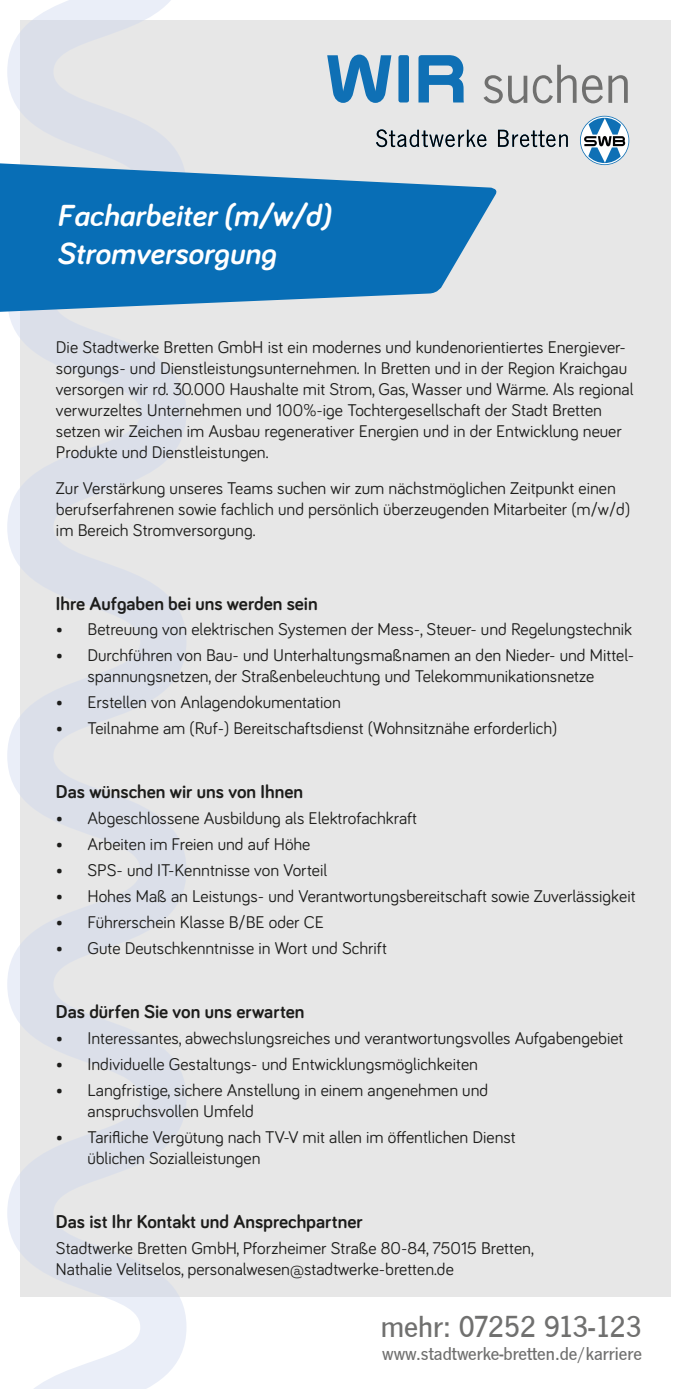
<style>
.page{position:relative;width:690px;height:1389px;background:#fff}
.page>*{position:absolute;margin:0;border:0;box-sizing:border-box;transform-origin:0 0}
.t1{font:57.23px "News Got T";color:#70706f}
.t2{font:italic 700 31.5px/37.8px "Bariol";color:#fff}
.t3{font:500 31.5px "News Got T";color:#70706f}
.t4{font:700 19.25px "Bariol";color:#1d1d1b}
.t5{font:500 19.25px "News Got T";color:#70706f}
.t6{font:17.5px/21px "Bariol";color:#1d1d1b}
</style>
<div class="page">
<div style="left:20px;top:20px;width:650px;height:1276px;background:#e7e7e7"></div>
<svg style="left:7px;top:0;width:179px;height:1389px"></svg>
<svg style="left:0;top:162px;width:496px;height:151px;fill:#086eb6"></svg>
<svg style="left:327px;top:55px;width:64px;height:48px"></svg>
<svg style="left:418px;top:55px;width:45px;height:48px"></svg>
<div style="left:398px;top:55px;width:11px;height:48px;background:#0f70b5;border-radius:2px"></div>
<svg style="left:376px;top:129px;width:191px;height:18px"></svg>
<svg style="left:580px;top:116px;width:49px;height:49px"></svg>
<svg style="left:580px;top:117px;width:48px;height:47px"></svg>
<svg style="left:584px;top:118px;width:41px;height:45px;background:#85a7c0"></svg>
<p class="t2" style="left:57px;top:196px;width:275px">Facharbeiter (m/w/d)<br>Stromversorgung</p>
<h1 class="t1" style="left:482px;top:52px;width:151px">suchen</h1>
<p class="t6" style="left:56px;top:336px;width:579px">Die Stadtwerke Bretten GmbH ist ein modernes und kundenorientiertes Energiever&shy;sorgungs- und Dienstleistungsunternehmen. In Bretten und in der Region Kraichgau versorgen wir rd. 30.000 Haushalte mit Strom, Gas, Wasser und Wärme. Als regional verwurzeltes Unternehmen und 100%-ige Tochtergesellschaft der Stadt Bretten setzen wir Zeichen im Ausbau regenerativer Energien und in der Entwicklung neuer Produkte und Dienstleistungen.</p>
<p class="t6" style="left:56px;top:476px;width:575px">Zur Verstärkung unseres Teams suchen wir zum nächstmöglichen Zeitpunkt einen berufserfahrenen sowie fachlich und persönlich überzeugenden Mitarbeiter (m/w/d) im Bereich Stromversorgung.</p>
<p class="t4" style="left:56px;top:590px;width:263px">Ihre Aufgaben bei uns werden sein</p>
<p class="t6" style="left:56px;top:618px;width:577px">• Betreuung von elektrischen Systemen der Mess-, Steuer- und Regelungstechnik</p>
<p class="t6" style="left:56px;top:644px;width:579px;text-align:center">• Durchführen von Bau- und Unterhaltungsmaßnamen an den Nieder- und Mittel&shy;spannungsnetzen, der Straßenbeleuchtung und Telekommunikationsnetze</p>
<p class="t6" style="left:56px;top:691px;width:286px">• Erstellen von Anlagendokumentation</p>
<p class="t6" style="left:56px;top:717px;width:503px">• Teilnahme am (Ruf-) Bereitschaftsdienst (Wohnsitznähe erforderlich)</p>
<p class="t4" style="left:56px;top:779px;width:248px">Das wünschen wir uns von Ihnen</p>
<p class="t6" style="left:56px;top:807px;width:362px">• Abgeschlossene Ausbildung als Elektrofachkraft</p>
<p class="t6" style="left:56px;top:833px;width:256px">• Arbeiten im Freien und auf Höhe</p>
<p class="t6" style="left:56px;top:859px;width:273px">• SPS- und IT-Kenntnisse von Vorteil</p>
<p class="t6" style="left:56px;top:885px;width:581px">• Hohes Maß an Leistungs- und Verantwortungsbereitschaft sowie Zuverlässigkeit</p>
<p class="t6" style="left:56px;top:911px;width:269px">• Führerschein Klasse B/BE oder CE</p>
<p class="t6" style="left:56px;top:937px;width:332px">• Gute Deutschkenntnisse in Wort und Schrift</p>
<p class="t4" style="left:56px;top:998px;width:250px">Das dürfen Sie von uns erwarten</p>
<p class="t6" style="left:56px;top:1027px;width:569px">• Interessantes, abwechslungsreiches und verantwortungsvolles Aufgabengebiet</p>
<p class="t6" style="left:56px;top:1053px;width:423px">• Individuelle Gestaltungs- und Entwicklungsmöglichkeiten</p>
<p class="t6" style="left:87px;top:1079px;width:402px;text-indent:-32px">• Langfristige, sichere Anstellung in einem angenehmen und anspruchsvollen Umfeld</p>
<p class="t6" style="left:87px;top:1126px;width:430px;text-indent:-32px">• Tarifliche Vergütung nach TV-V mit allen im öffentlichen Dienst üblichen Sozialleistungen</p>
<p class="t4" style="left:56px;top:1208px;width:308px">Das ist Ihr Kontakt und Ansprechpartner</p>
<p class="t6" style="left:56px;top:1237px;width:479px">Stadtwerke Bretten GmbH, Pforzheimer Straße 80-84, 75015 Bretten,</p>
<p class="t6" style="left:56px;top:1258px;width:399px">Nathalie Velitselos, personalwesen@stadtwerke-bretten.de</p>
<p class="t3" style="left:380px;top:1309px;width:263px">mehr: 07252 913-123</p>
<p class="t5" style="left:382px;top:1343px;width:261px">www.stadtwerke-bretten.de/karriere</p>
</div>
